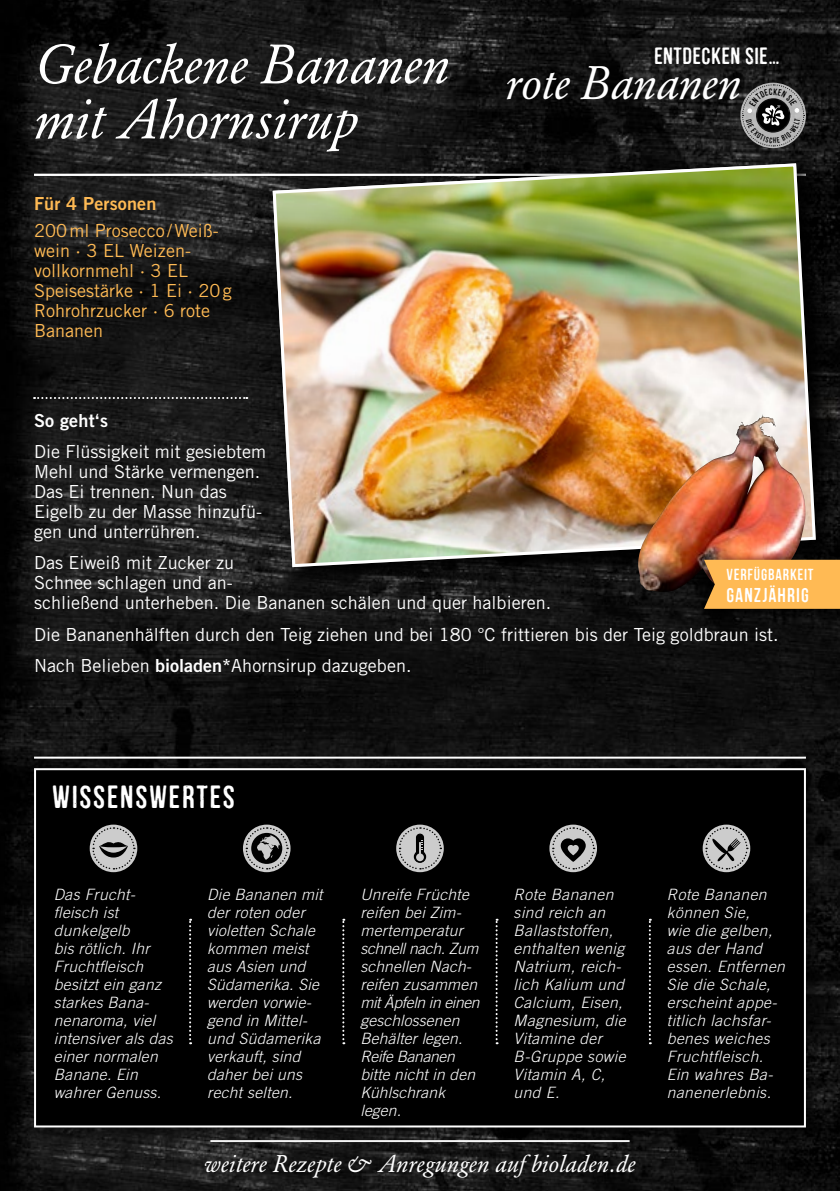
<style>
.page{position:relative;width:840px;height:1191px;background:#fff}
.page>*{position:absolute;margin:0;border:0;box-sizing:border-box;transform-origin:0 0}
.t1{font:italic 55px/55px "Garamond BQ";color:#fff}
.t2{font:32px "Mocha Mattari";color:#fff}
.t3{font:italic 24px "Garamond BQ";letter-spacing:.01em;color:#fff}
.t4{font:23.6px "Mocha Mattari";letter-spacing:.02em;color:#fff}
.t5{font:20px "Mocha Mattari";letter-spacing:.05em;color:#fff}
.t6{font:18px/20px "Trade Gothic";color:#fff}
.t7{font:18px/20px "Trade Gothic";color:#ffba54}
.t8{font:18px "Trade Gothic Bold Two";letter-spacing:.01em;color:#ffba54}
.t9{font:18px "Trade Gothic Bold Two";letter-spacing:.01em;color:#fff}
.t10{font:16px "Mocha Mattari";letter-spacing:.05em;color:#fff}
.t11{font:italic 300 15.6px/18px "Trade Gothic";letter-spacing:.02em;color:#fff}
.s1{font-family:"Trade Gothic Bold Two"}
</style>
<div class="page">
<img style="left:0;top:0;width:839px;height:1191px">
<div style="left:28px;top:762px;width:795px;height:383px;background:#000;opacity:.52"></div>
<div style="left:35px;top:769px;width:769px;height:357px;background:#000"></div>
<div style="left:34px;top:768px;width:771px;height:359px;border:2px solid #fff"></div>
<svg style="left:243px;top:824px;width:47px;height:48px"></svg>
<svg style="left:245px;top:826px;width:43px;height:44px"></svg>
<svg style="left:702px;top:824px;width:47px;height:48px"></svg>
<svg style="left:704px;top:826px;width:44px;height:44px"></svg>
<svg style="left:549px;top:824px;width:47px;height:48px"></svg>
<svg style="left:551px;top:826px;width:44px;height:44px"></svg>
<svg style="left:90px;top:824px;width:47px;height:48px"></svg>
<svg style="left:91px;top:826px;width:44px;height:44px"></svg>
<svg style="left:396px;top:824px;width:47px;height:48px"></svg>
<svg style="left:398px;top:826px;width:43px;height:44px"></svg>
<hr style="left:34px;top:756px;width:771px;height:2px;background:#fff">
<svg style="left:496px;top:918px;width:1px;height:126px"></svg>
<svg style="left:342px;top:918px;width:2px;height:126px"></svg>
<svg style="left:190px;top:918px;width:1px;height:126px"></svg>
<svg style="left:648px;top:918px;width:2px;height:126px"></svg>
<div style="left:355px;top:882px;width:141px;height:253px;background:#000"></div>
<svg style="left:34px;top:397px;width:213px;height:2px"></svg>
<hr style="left:34px;top:174px;width:771px;height:2px;background:#fff">
<div style="left:266px;top:157px;width:572px;height:433px;background:#000;opacity:.75"></div>
<img style="left:271px;top:162px;width:545px;height:407px">
<img style="left:637px;top:415px;width:168px;height:177px">
<div style="left:697px;top:552px;width:142px;height:68px;background:#000;opacity:.75"></div>
<svg style="left:703px;top:560px;width:136px;height:49px;background:#f3b150"></svg>
<svg style="left:741px;top:84px;width:63px;height:63px;background:#7d7d7d"></svg>
<h1 class="t1" style="left:34px;top:37px;width:708px">Gebackene Bananen <sub>rote</sub> <sub>Bananen </sub>mit Ahornsirup</h1>
<h3 class="t4" style="left:653px;top:43px;width:127px">ENTDECKEN SIE…</h3>
<p class="t8" style="left:34px;top:193px;width:124px">Für 4 Personen</p>
<p class="t7" style="left:34px;top:220px;width:199px">200ml Prosecco /Weiß&shy;wein · 3 EL Weizen&shy;vollkornmehl · 3 EL<br>Speisestärke · 1 Ei · 20g<br>Rohrohrzucker · 6 rote<br>Bananen</p>
<p class="t9" style="left:34px;top:410px;width:75px">So geht‘s</p>
<p class="t6" style="left:34px;top:441px;width:233px">Die Flüssigkeit mit gesiebtem<br>Mehl und Stärke vermengen.<br>Das Ei trennen. Nun das<br>Eigelb zu der Masse hinzufü&shy;gen und unterrühren.</p>
<p class="t6" style="left:34px;top:552px;width:518px">Das Eiweiß mit Zucker zu<br>Schnee schlagen und an-<br>schließend unterheben. Die Bananen schälen und quer halbieren.</p>
<p class="t6" style="left:34px;top:618px;width:745px;line-height:31.4px">Die Bananenhälften durch den Teig ziehen und bei 180 °C frittieren bis der Teig goldbraun ist.<br>Nach Belieben <span class="s1">bioladen*</span>Ahornsirup dazugeben.</p>
<p class="t10" style="left:726px;top:565px;width:77px">VERFÜGBARKEIT</p>
<p class="t5" style="left:726px;top:584px;width:84px">GANZJÄHRIG</p>
<h2 class="t2" style="left:52px;top:779px;width:33px">WISSENS</h2>
<h2 class="t2" style="left:149px;top:779px;width:61px">WERTES</h2>
<p class="t11" style="left:54px;top:884px;width:120px">Das Frucht&shy;fleisch ist dunkelgelb<br>bis rötlich. Ihr<br>Fruchtfleisch besitzt ein ganz starkes Bana&shy;nenaroma, viel intensiver als das einer normalen<br>Banane. Ein wahrer Genuss.</p>
<p class="t11" style="left:207px;top:884px;width:117px">Die Bananen mit der roten oder violetten Schale kommen meist aus Asien und<br>Südamerika. Sie werden vorwie&shy;gend in Mittel&shy;und Südamerika verkauft, sind daher bei uns recht selten.</p>
<p class="t11" style="left:360px;top:884px;width:121px">Unreife Früchte reifen bei Zim&shy;mertemperatur schnell nach. Zum schnellen Nach&shy;reifen zusammen mit Äpfeln in einen geschlossenen<br>Behälter legen.<br>Reife Bananen bitte nicht in den<br>Kühlschrank legen.</p>
<p class="t11" style="left:513px;top:884px;width:113px">Rote Bananen sind reich an<br>Ballaststoffen, enthalten wenig<br>Natrium, reich&shy;lich Kalium und<br>Calcium, Eisen,<br>Magnesium, die<br>Vitamine der<br>B-Gruppe sowie<br>Vitamin A, C, und E.</p>
<h3 class="t3" style="left:204px;top:1150px;width:432px">weitere Rezepte &amp; Anregungen auf bioladen.de</h3>
<p class="t11" style="left:666px;top:884px;width:119px">Rote Bananen können Sie,<br>wie die gelben, aus der Hand essen. Entfernen<br>Sie die Schale, erscheint appe&shy;titlich lachsfar&shy;benes weiches<br>Fruchtfleisch.<br>Ein wahres Ba&shy;nanenerlebnis.</p>
</div>
